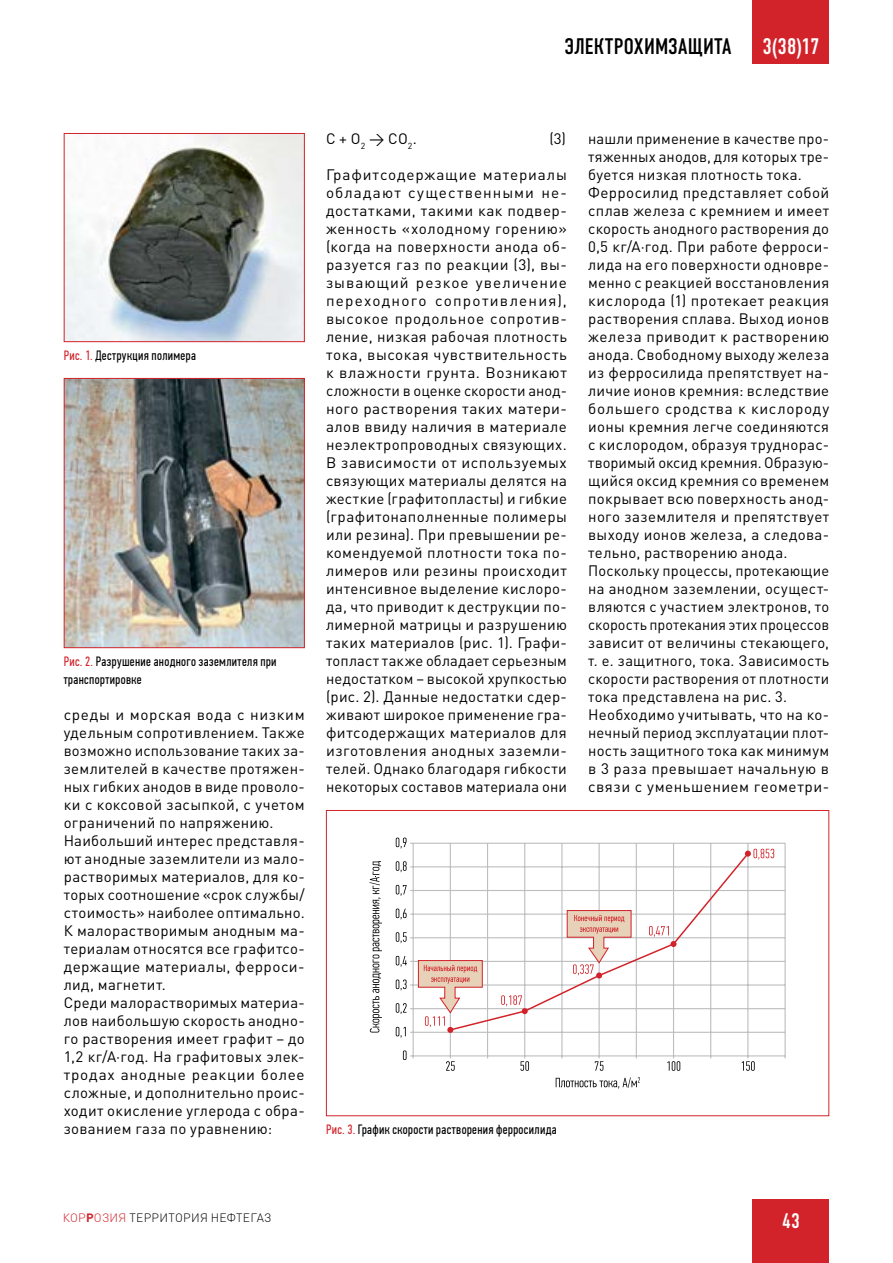
<style>
.page{position:relative;width:893px;height:1263px;background:#fff}
.page>*{position:absolute;margin:0;border:0;box-sizing:border-box;transform-origin:0 0}
.t1{font:22.5px "DIN Condensed C";letter-spacing:.015em;color:#000}
.t2{font:22.5px "DIN Condensed C";color:#fff}
.t3{font:21px "DIN Condensed C";color:#fff}
.t4{font:15px/18px "DIN Pro";letter-spacing:.02em;color:#000}
.t5{font:13.5px/18px "PF Din Text Comp Pro";letter-spacing:.025em;color:#000}
.t6{font:300 12px "DIN Pro";letter-spacing:.02em;color:#000}
.s1{color:#d2232a}
.s2{font-weight:700;color:#d2232a}
</style>
<div class="page">
<div style="left:753px;top:1199px;width:76px;height:64px;background:#d2232a"></div>
<div style="left:753px;top:0;width:76px;height:64px;background:#d2232a"></div>
<img style="left:66px;top:135px;width:237px;height:205px">
<div style="left:64px;top:133px;width:241px;height:209px;border:1px solid #d2232a"></div>
<svg style="left:396px;top:837px;width:11px;height:11px"></svg>
<svg style="left:396px;top:861px;width:11px;height:11px"></svg>
<svg style="left:396px;top:885px;width:11px;height:11px"></svg>
<svg style="left:396px;top:908px;width:11px;height:11px"></svg>
<svg style="left:396px;top:932px;width:11px;height:11px"></svg>
<svg style="left:396px;top:956px;width:11px;height:11px"></svg>
<svg style="left:396px;top:979px;width:11px;height:11px"></svg>
<svg style="left:396px;top:1003px;width:11px;height:11px"></svg>
<svg style="left:396px;top:1027px;width:10px;height:11px"></svg>
<svg style="left:403px;top:1050px;width:4px;height:10px"></svg>
<svg style="left:446px;top:1061px;width:9px;height:10px"></svg>
<svg style="left:520px;top:1061px;width:9px;height:10px"></svg>
<svg style="left:595px;top:1061px;width:8px;height:10px"></svg>
<svg style="left:556px;top:1077px;width:84px;height:12px"></svg>
<svg style="left:369px;top:861px;width:13px;height:171px"></svg>
<svg style="left:667px;top:1061px;width:13px;height:10px"></svg>
<svg style="left:742px;top:1061px;width:13px;height:10px"></svg>
<hr style="left:410px;top:1055px;width:375px;height:1px;background:#bcbec0">
<hr style="left:410px;top:1032px;width:375px;height:1px;background:#bcbec0">
<hr style="left:410px;top:1008px;width:375px;height:1px;background:#bcbec0">
<hr style="left:410px;top:984px;width:375px;height:1px;background:#bcbec0">
<hr style="left:410px;top:961px;width:375px;height:1px;background:#bcbec0">
<hr style="left:410px;top:937px;width:375px;height:1px;background:#bcbec0">
<hr style="left:410px;top:913px;width:375px;height:2px;background:#bcbec0">
<hr style="left:410px;top:890px;width:375px;height:1px;background:#bcbec0">
<hr style="left:410px;top:866px;width:375px;height:1px;background:#bcbec0">
<hr style="left:410px;top:843px;width:375px;height:1px;background:#bcbec0">
<hr style="left:413px;top:843px;width:1px;height:215px;background:#bcbec0">
<hr style="left:450px;top:843px;width:1px;height:215px;background:#bcbec0">
<hr style="left:487px;top:843px;width:1px;height:215px;background:#bcbec0">
<hr style="left:524px;top:843px;width:1px;height:215px;background:#bcbec0">
<hr style="left:561px;top:843px;width:1px;height:215px;background:#bcbec0">
<hr style="left:599px;top:843px;width:1px;height:215px;background:#bcbec0">
<hr style="left:636px;top:843px;width:1px;height:215px;background:#bcbec0">
<hr style="left:673px;top:843px;width:1px;height:215px;background:#bcbec0">
<hr style="left:710px;top:843px;width:1px;height:215px;background:#bcbec0">
<hr style="left:747px;top:843px;width:1px;height:215px;background:#bcbec0">
<hr style="left:784px;top:843px;width:2px;height:215px;background:#bcbec0">
<svg style="left:448px;top:851px;width:302px;height:181px"></svg>
<svg style="left:501px;top:995px;width:27px;height:19px"></svg>
<svg style="left:649px;top:926px;width:27px;height:21px"></svg>
<svg style="left:745px;top:849px;width:29px;height:11px"></svg>
<svg style="left:418px;top:960px;width:65px;height:73px"></svg>
<svg style="left:566px;top:910px;width:66px;height:68px"></svg>
<div style="left:326px;top:810px;width:503px;height:306px;border:1px solid #d2232a"></div>
<img style="left:66px;top:380px;width:237px;height:266px">
<div style="left:64px;top:378px;width:241px;height:270px;border:1px solid #d2232a"></div>
<h1 class="t1" style="left:565px;top:34px;width:168px">ЭЛЕКТРОХИМЗАЩИТА</h1>
<h1 class="t2" style="left:762px;top:34px;width:59px">3(38)17</h1>
<p class="t5" style="left:64px;top:347px;width:134px"><span class="s1">Рис. 1.</span> Деструкция полимера</p>
<p class="t5" style="left:64px;top:653px;width:214px"><span class="s1">Рис. 2.</span> Разрушение анодного заземлителя при транспортировке</p>
<p class="t4" style="left:64px;top:705px;width:242px">среды и морская вода с низким удельным сопротивлением. Также возможно использование таких за&shy;землителей в качестве протяжен&shy;ных гибких анодов в виде проволо&shy;ки с коксовой засыпкой, с учетом ограничений по напряжению.<br>Наибольший интерес представля&shy;ют анодные заземлители из мало&shy;растворимых материалов, для ко&shy;торых соотношение «срок службы/ стоимость» наиболее оптимально.<br>К малорастворимым анодным ма&shy;териалам относятся все графитсо&shy;держащие материалы, ферроси&shy;лид, магнетит.<br>Среди малорастворимых материа&shy;лов наибольшую скорость анодно&shy;го растворения имеет графит – до<br>1,2 кг/А∙год. На графитовых элек&shy;тродах анодные реакции более сложные, и дополнительно проис&shy;ходит окисление углерода с обра&shy;зованием газа по уравнению:</p>
<p class="t4" style="left:326px;top:129px;width:92px">C + O<sub>2</sub> → CO<sub>2</sub>.</p>
<p class="t4" style="left:549px;top:129px;width:18px">(3)</p>
<p class="t4" style="left:326px;top:165px;width:242px;text-align:justify">Графитсодержащие материалы обладают существенными не&shy;достатками, такими как подвер&shy;женность «холодному горению» (когда на поверхности анода об&shy;разуется газ по реакции (3), вы&shy;зывающий резкое увеличение переходного сопротивления), высокое продольное сопротив&shy;ление, низкая рабочая плотность тока, высокая чувствительность к влажности грунта. Возникают сложности в оценке скорости анод&shy;ного растворения таких матери&shy;алов ввиду наличия в материале неэлектропроводных связующих.<br>В зависимости от используемых связующих материалы делятся на жесткие (графитопласты) и гибкие (графитонаполненные полимеры или резина). При превышении ре&shy;комендуемой плотности тока по&shy;лимеров или резины происходит интенсивное выделение кислоро&shy;да, что приводит к деструкции по&shy;лимерной матрицы и разрушению таких материалов (рис. 1). Графи&shy;топласт также обладает серьезным недостатком – высокой хрупкостью (рис. 2). Данные недостатки сдер&shy;живают широкое применение гра&shy;фитсодержащих материалов для изготовления анодных заземли&shy;телей. Однако благодаря гибкости некоторых составов материала они</p>
<p class="t5" style="left:326px;top:1121px;width:232px"><span class="s1">Рис. 3.</span> График скорости растворения ферросилида</p>
<p class="t4" style="left:588px;top:129px;width:242px">нашли применение в качестве про&shy;тяженных анодов, для которых тре&shy;буется низкая плотность тока.<br>Ферросилид представляет собой сплав железа с кремнием и имеет скорость анодного растворения до<br>0,5 кг/А∙год. При работе ферроси&shy;лида на его поверхности одновре&shy;менно с реакцией восстановления кислорода (1) протекает реакция растворения сплава. Выход ионов железа приводит к растворению анода. Свободному выходу железа из ферросилида препятствует на&shy;личие ионов кремния: вследствие большего сродства к кислороду ионы кремния легче соединяются с кислородом, образуя труднорас&shy;творимый оксид кремния. Образую&shy;щийся оксид кремния со временем покрывает всю поверхность анод&shy;ного заземлителя и препятствует выходу ионов железа, а следова&shy;тельно, растворению анода.<br>Поскольку процессы, протекающие на анодном заземлении, осущест&shy;вляются с участием электронов, то скорость протекания этих процессов зависит от величины стекающего, т. е. защитного, тока. Зависимость скорости растворения от плотности тока представлена на рис. 3.<br>Необходимо учитывать, что на ко&shy;нечный период эксплуатации плот&shy;ность защитного тока как минимум в 3 раза превышает начальную в связи с уменьшением геометри-</p>
<p class="t6" style="left:63px;top:1210px;width:211px"><span class="s1">КОР</span><span class="s2">Р</span><span class="s1">ОЗИЯ</span> ТЕРРИТОРИЯ НЕФТЕГАЗ</p>
<h2 class="t3" style="left:782px;top:1208px;width:19px">43</h2>
</div>
